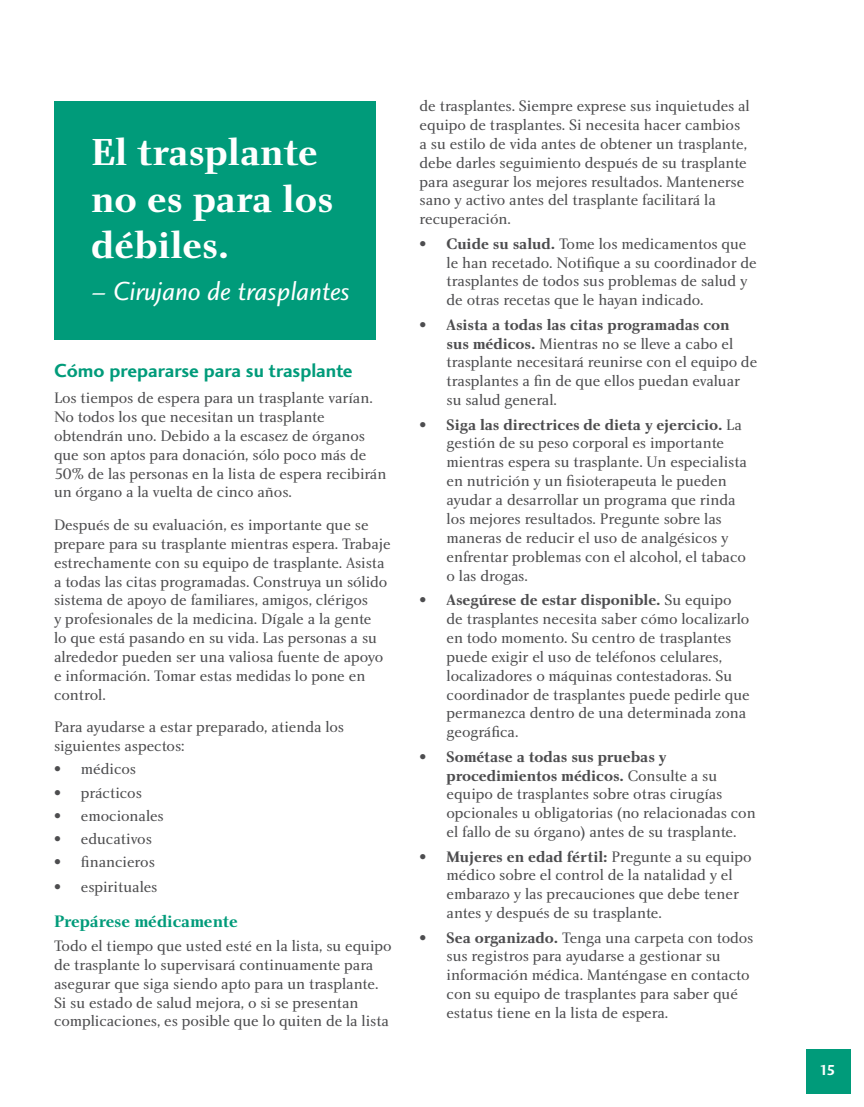
<style>
.page{position:relative;width:864px;height:1107px;background:#fff}
.page>*{position:absolute;margin:0;border:0;box-sizing:border-box;transform-origin:0 0}
.t1{font:39px/46.8px "Charlotte Bold Plain";color:#fff}
.t2{font:27px "Charlotte Sans Book Italic Plain";color:#fff}
.t3{font:19.5px "Charlotte Sans Bold Plain";color:#009b7a}
.t4{font:17.25px "Charlotte Bold Plain";letter-spacing:-.005em;color:#009b7a}
.t5{font:15.75px/18.9px "Charlotte Book Plain";letter-spacing:-.005em;color:#4d4d4f}
.t6{font:15px "Charlotte Sans Bold Plain";color:#fff}
.s1{font-family:"Charlotte Book Italic Plain"}
.s2{font-family:"Charlotte Bold Plain"}
</style>
<div class="page">
<div style="left:806px;top:1049px;width:45px;height:45px;background:#009b7a"></div>
<div style="left:54px;top:101px;width:321px;height:239px;background:#009b7a"></div>
<p class="t1" style="left:91px;top:128px;width:244px">El trasplante no es para los débiles.</p>
<p class="t2" style="left:91px;top:275px;width:261px"><span class="s1">–</span> Cirujano de trasplantes</p>
<p class="t3" style="left:54px;top:359px;width:300px">Cómo prepararse para su trasplante</p>
<p class="t5" style="left:54px;top:388px;width:334px">Los tiempos de espera para un trasplante varían.<br>No todos los que necesitan un trasplante obtendrán uno. Debido a la escasez de órganos que son aptos para donación, sólo poco más de 50% de las personas en la lista de espera recibirán un órgano a la vuelta de cinco años.</p>
<p class="t5" style="left:54px;top:515px;width:338px">Después de su evaluación, es importante que se prepare para su trasplante mientras espera. Trabaje estrechamente con su equipo de trasplante. Asista a todas las citas programadas. Construya un sólido sistema de apoyo de familiares, amigos, clérigos<br>y profesionales de la medicina. Dígale a la gente<br>lo que está pasando en su vida. Las personas a su alrededor pueden ser una valiosa fuente de apoyo e información. Tomar estas medidas lo pone en control.</p>
<p class="t5" style="left:54px;top:717px;width:292px">Para ayudarse a estar preparado, atienda los siguientes aspectos:</p>
<p class="t5" style="left:54px;top:760px;width:84px">• médicos</p>
<p class="t5" style="left:54px;top:783px;width:90px">• prácticos</p>
<p class="t5" style="left:54px;top:806px;width:111px">• emocionales</p>
<p class="t5" style="left:54px;top:829px;width:99px">• educativos</p>
<p class="t5" style="left:54px;top:852px;width:102px">• financieros</p>
<p class="t5" style="left:54px;top:877px;width:105px">• espirituales</p>
<p class="t4" style="left:54px;top:911px;width:185px">Prepárese médicamente</p>
<p class="t5" style="left:54px;top:936px;width:339px">Todo el tiempo que usted esté en la lista, su equipo de trasplante lo supervisará continuamente para asegurar que siga siendo apto para un trasplante.<br>Si su estado de salud mejora, o si se presentan complicaciones, es posible que lo quiten de la lista</p>
<p class="t5" style="left:420px;top:96px;width:332px">de trasplantes. Siempre exprese sus inquietudes al equipo de trasplantes. Si necesita hacer cambios a su estilo de vida antes de obtener un trasplante, debe darles seguimiento después de su trasplante para asegurar los mejores resultados. Mantenerse sano y activo antes del trasplante facilitará la recuperación.</p>
<p class="t5" style="left:447px;top:234px;width:312px;text-indent:-27px"><span class="s2">• Cuide su salud.</span> Tome los medicamentos que le han recetado. Notifique a su coordinador de trasplantes de todos sus problemas de salud y de otras recetas que le hayan indicado.</p>
<p class="t5" style="left:447px;top:315px;width:312px;text-indent:-27px"><span class="s2">• Asista a todas las citas programadas con<br>sus médicos.</span> Mientras no se lleve a cabo el trasplante necesitará reunirse con el equipo de trasplantes a fin de que ellos puedan evaluar su salud general.</p>
<p class="t5" style="left:447px;top:415px;width:302px;text-indent:-27px"><span class="s2">• Siga las directrices de dieta y ejercicio.</span> La gestión de su peso corporal es importante mientras espera su trasplante. Un especialista en nutrición y un fisioterapeuta le pueden ayudar a desarrollar un programa que rinda los mejores resultados. Pregunte sobre las maneras de reducir el uso de analgésicos y enfrentar problemas con el alcohol, el tabaco o las drogas.</p>
<p class="t5" style="left:447px;top:590px;width:305px;text-indent:-27px"><span class="s2">• Asegúrese de estar disponible.</span> Su equipo de trasplantes necesita saber cómo localizarlo en todo momento. Su centro de trasplantes puede exigir el uso de teléfonos celulares, localizadores o máquinas contestadoras. Su coordinador de trasplantes puede pedirle que permanezca dentro de una determinada zona geográfica.</p>
<p class="t5" style="left:447px;top:747px;width:311px;text-indent:-27px"><span class="s2">• Sométase a todas sus pruebas y procedimientos médicos.</span> Consulte a su equipo de trasplantes sobre otras cirugías opcionales u obligatorias (no relacionadas con el fallo de su órgano) antes de su trasplante.</p>
<p class="t5" style="left:447px;top:847px;width:307px;text-indent:-27px"><span class="s2">• Mujeres en edad fértil:</span> Pregunte a su equipo médico sobre el control de la natalidad y el embarazo y las precauciones que debe tener antes y después de su trasplante.</p>
<p class="t5" style="left:447px;top:928px;width:308px;text-indent:-27px"><span class="s2">• Sea organizado.</span> Tenga una carpeta con todos sus registros para ayudarse a gestionar su información médica. Manténgase en contacto con su equipo de trasplantes para saber qué estatus tiene en la lista de espera.</p>
<p class="t6" style="left:820px;top:1061px;width:17px">15</p>
</div>
